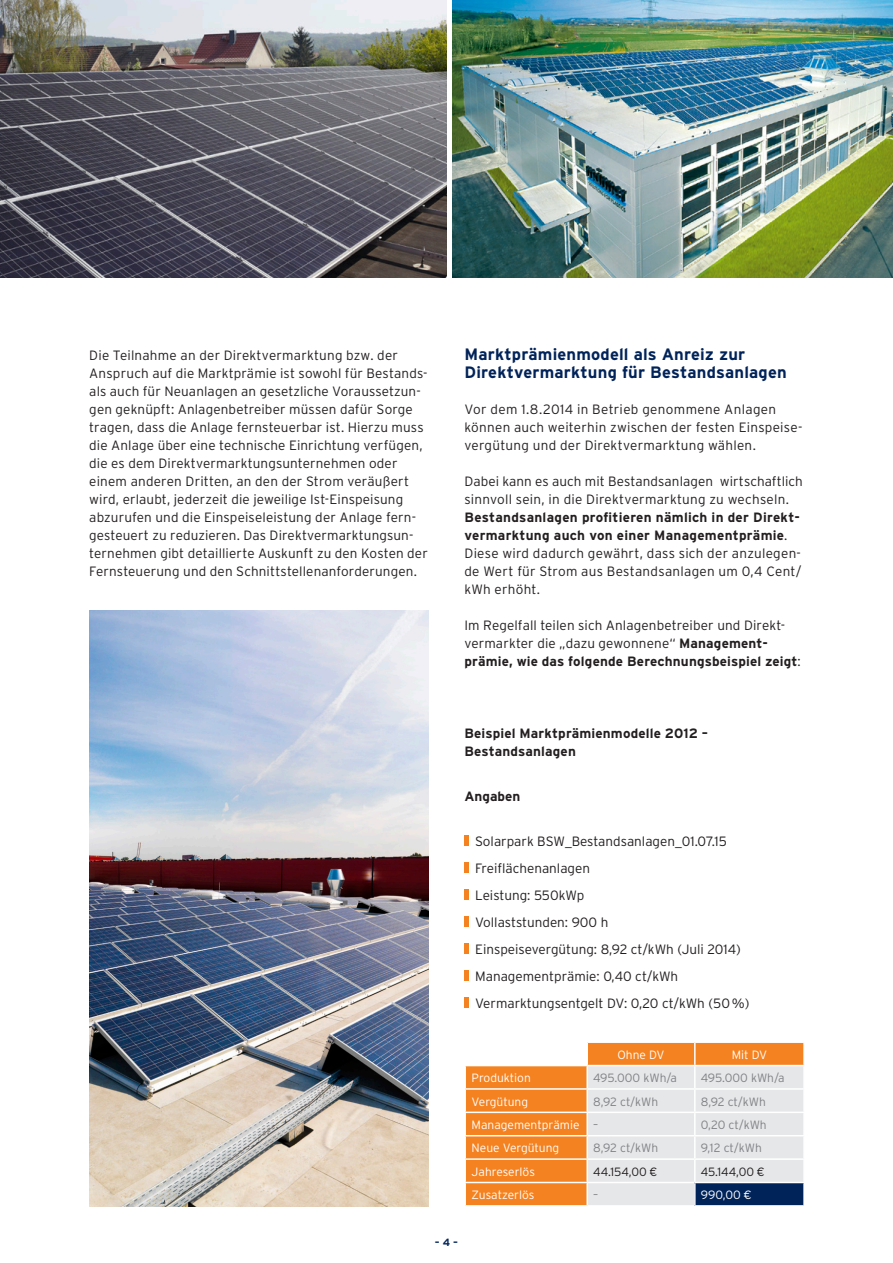
<style>
.page{position:relative;width:893px;height:1263px;background:#fff}
.page>*{position:absolute;margin:0;border:0;box-sizing:border-box;transform-origin:0 0}
.t1{font:700 16.5px/18px "Interstate";letter-spacing:.01em;color:#002359}
.t2{font:300 13.5px/18px "Interstate";letter-spacing:.01em;color:#231f20}
.t3{font:700 13.5px/18px "Interstate";letter-spacing:.01em;color:#231f20}
.t4{font:300 12px "Interstate";color:#fff}
.t5{font:300 12px "Interstate";color:#808285}
.t6{font:300 12px "Interstate";color:#231f20}
.t7{font:700 10.5px "Interstate";color:#002359}
.s1{font-weight:700}
.s2{color:#808285}
</style>
<div class="page">
<div style="left:464px;top:835px;width:5px;height:11px;background:#f58220"></div>
<div style="left:464px;top:862px;width:5px;height:11px;background:#f58220"></div>
<div style="left:464px;top:889px;width:5px;height:11px;background:#f58220"></div>
<div style="left:464px;top:916px;width:5px;height:11px;background:#f58220"></div>
<div style="left:464px;top:943px;width:5px;height:11px;background:#f58220"></div>
<div style="left:464px;top:970px;width:5px;height:11px;background:#f58220"></div>
<div style="left:464px;top:997px;width:5px;height:11px;background:#f58220"></div>
<img style="left:0;top:0;width:446px;height:277px">
<img style="left:89px;top:610px;width:339px;height:596px">
<img style="left:453px;top:0;width:440px;height:277px">
<svg style="left:466px;top:1043px;width:337px;height:162px;background:#f6913b"></svg>
<div style="left:588px;top:1066px;width:215px;height:139px;background:#e6e7e9"></div>
<div style="left:695px;top:1182px;width:109px;height:24px;background:#002359"></div>
<hr style="left:586px;top:1043px;width:2px;height:22px;background:#fff">
<hr style="left:694px;top:1043px;width:2px;height:22px;background:#fff">
<hr style="left:464px;top:1065px;width:123px;height:1px;background:#fff">
<hr style="left:587px;top:1065px;width:108px;height:1px;background:#fff">
<hr style="left:586px;top:1066px;width:2px;height:22px;background:#fff">
<hr style="left:695px;top:1065px;width:110px;height:1px;background:#fff">
<hr style="left:694px;top:1066px;width:2px;height:22px;background:#fff">
<hr style="left:464px;top:1088px;width:123px;height:2px;background:#fff">
<hr style="left:587px;top:1088px;width:108px;height:2px;background:#fff">
<hr style="left:586px;top:1090px;width:2px;height:21px;background:#fff">
<hr style="left:695px;top:1088px;width:110px;height:2px;background:#fff">
<hr style="left:694px;top:1090px;width:2px;height:21px;background:#fff">
<hr style="left:464px;top:1111px;width:123px;height:2px;background:#fff">
<hr style="left:587px;top:1111px;width:108px;height:2px;background:#fff">
<hr style="left:586px;top:1113px;width:2px;height:22px;background:#fff">
<hr style="left:695px;top:1111px;width:110px;height:2px;background:#fff">
<hr style="left:694px;top:1113px;width:2px;height:22px;background:#fff">
<hr style="left:464px;top:1135px;width:123px;height:1px;background:#fff">
<hr style="left:587px;top:1135px;width:108px;height:1px;background:#fff">
<hr style="left:586px;top:1136px;width:2px;height:22px;background:#fff">
<hr style="left:695px;top:1135px;width:110px;height:1px;background:#fff">
<hr style="left:694px;top:1136px;width:2px;height:22px;background:#fff">
<hr style="left:464px;top:1158px;width:123px;height:2px;background:#fff">
<hr style="left:587px;top:1158px;width:108px;height:2px;background:#fff">
<hr style="left:586px;top:1160px;width:2px;height:22px;background:#fff">
<hr style="left:695px;top:1158px;width:110px;height:2px;background:#fff">
<hr style="left:694px;top:1160px;width:2px;height:22px;background:#fff">
<hr style="left:464px;top:1182px;width:123px;height:1px;background:#fff">
<hr style="left:587px;top:1182px;width:108px;height:1px;background:#fff">
<hr style="left:586px;top:1183px;width:2px;height:22px;background:#fff">
<hr style="left:695px;top:1182px;width:110px;height:1px;background:#fff">
<hr style="left:694px;top:1183px;width:2px;height:22px;background:#fff">
<hr style="left:803px;top:1183px;width:2px;height:22px;background:#fff">
<hr style="left:695px;top:1205px;width:110px;height:1px;background:#fff">
<p class="t2" style="left:89px;top:346px;width:340px">Die Teilnahme an der Direktvermarktung bzw. der Anspruch auf die Marktprämie ist sowohl für Bestands&shy;als auch für Neuanlagen an gesetzliche Voraussetzun&shy;gen geknüpft: Anlagenbetreiber müssen dafür Sorge tragen, dass die Anlage fernsteuerbar ist. Hierzu muss die Anlage über eine technische Einrichtung verfügen, die es dem Direktvermarktungsunternehmen oder einem anderen Dritten, an den der Strom veräußert wird, erlaubt, jederzeit die jeweilige Ist-Einspeisung abzurufen und die Einspeiseleistung der Anlage fern&shy;gesteuert zu reduzieren. Das Direktvermarktungsun&shy;ternehmen gibt detaillierte Auskunft zu den Kosten der Fernsteuerung und den Schnittstellenanforderungen.</p>
<p class="t1" style="left:464px;top:345px;width:324px">Marktprämienmodell als Anreiz zur<br>Direktvermarktung für Bestandsanlagen</p>
<p class="t2" style="left:464px;top:400px;width:339px">Vor dem 1.8.2014 in Betrieb genommene Anlagen können auch weiterhin zwischen der festen Einspeise&shy;vergütung und der Direktvermarktung wählen.</p>
<p class="t2" style="left:464px;top:472px;width:340px">Dabei kann es auch mit Bestandsanlagen wirtschaftlich sinnvoll sein, in die Direktvermarktung zu wechseln.</p>
<p class="t2" style="left:464px;top:508px;width:339px"><span class="s1">Bestandsanlagen profitieren nämlich in der Direkt&shy;vermarktung auch von einer Managementprämie</span>.<br>Diese wird dadurch gewährt, dass sich der anzulegen&shy;de Wert für Strom aus Bestandsanlagen um 0,4 Cent/ kWh erhöht.</p>
<p class="t2" style="left:464px;top:616px;width:338px">Im Regelfall teilen sich Anlagenbetreiber und Direkt&shy;vermarkter die „dazu gewonnene“ <span class="s1">Management&shy;prämie, wie das folgende Berechnungsbeispiel zeigt</span>:</p>
<p class="t3" style="left:464px;top:724px;width:245px">Beispiel Marktprämienmodelle 2012 –<br>Bestandsanlagen</p>
<p class="t3" style="left:464px;top:787px;width:57px">Angaben</p>
<p class="t2" style="left:475px;top:828px;width:276px;line-height:27px">Solarpark BSW_Bestandsanlagen_01.07.15<br>Freiflächenanlagen<br>Leistung: 550kWp<br>Vollaststunden: 900 h<br>Einspeisevergütung: 8,92 ct/kWh (Juli 2014)<br>Managementprämie: 0,40 ct/kWh<br>Vermarktungsentgelt DV: 0,20 ct/kWh (50%)</p>
<p class="t4" style="left:617px;top:1048px;width:49px">Ohne DV</p>
<p class="t4" style="left:732px;top:1048px;width:37px">Mit DV</p>
<p class="t4" style="left:472px;top:1071px;width:61px">Produktion</p>
<p class="t5" style="left:593px;top:1071px;width:85px">495.000 kWh/a</p>
<p class="t5" style="left:701px;top:1071px;width:85px">495.000 kWh/a</p>
<p class="t4" style="left:472px;top:1094px;width:58px">Vergütung</p>
<p class="t5" style="left:593px;top:1094px;width:67px">8,92 ct/kWh</p>
<p class="t5" style="left:701px;top:1094px;width:67px">8,92 ct/kWh</p>
<p class="t4" style="left:472px;top:1118px;width:128px">Managementprämie <span class="s2">–</span></p>
<p class="t5" style="left:701px;top:1118px;width:67px">0,20 ct/kWh</p>
<p class="t4" style="left:472px;top:1141px;width:89px">Neue Vergütung</p>
<p class="t5" style="left:593px;top:1141px;width:67px">8,92 ct/kWh</p>
<p class="t5" style="left:701px;top:1141px;width:62px">9,12 ct/kWh</p>
<p class="t4" style="left:472px;top:1165px;width:65px">Jahreserlös</p>
<p class="t6" style="left:593px;top:1165px;width:66px">44.154,00 C=</p>
<p class="t6" style="left:701px;top:1165px;width:65px">45.144,00 C=</p>
<p class="t4" style="left:472px;top:1188px;width:64px">Zusatzerlös</p>
<p class="t5" style="left:593px;top:1188px;width:7px">–</p>
<p class="t4" style="left:701px;top:1188px;width:52px">990,00 C=</p>
<p class="t7" style="left:435px;top:1237px;width:25px">– 4 –</p>
</div>
